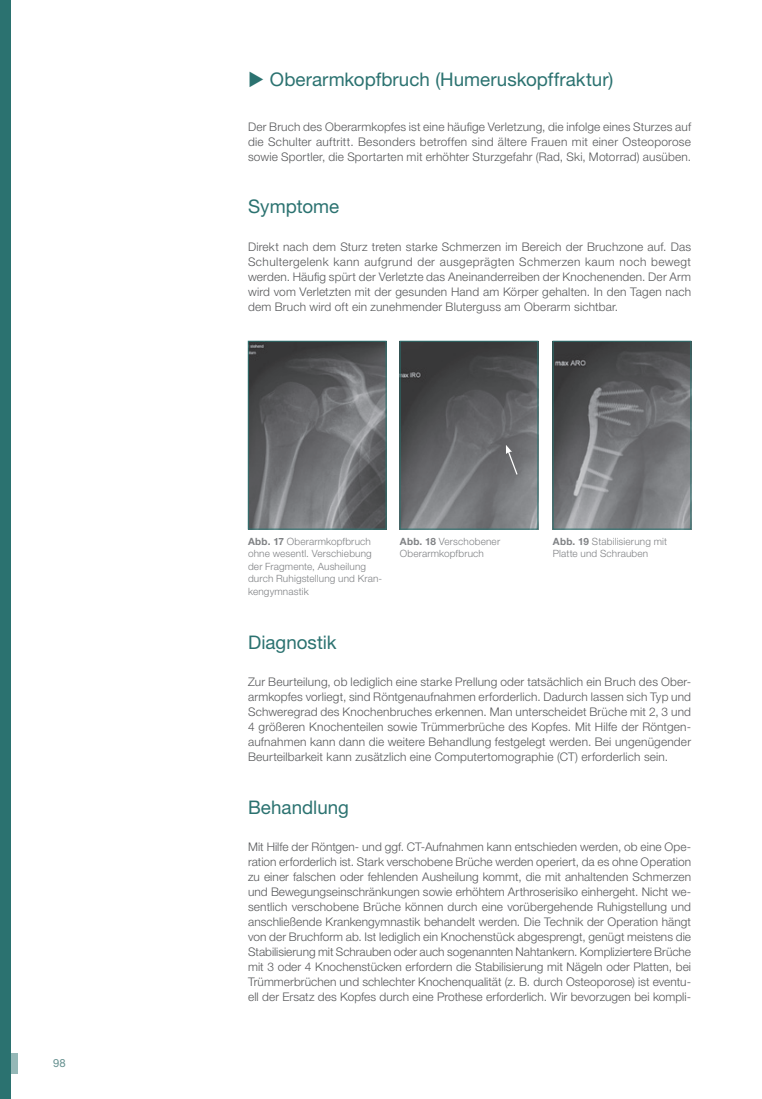
<style>
.page{position:relative;width:762px;height:1099px;background:#fff}
.page>*{position:absolute;margin:0;border:0;box-sizing:border-box;transform-origin:0 0}
.Subhead{font:18.75px "Helvetica Neue LT";color:#2b7270}
.Copy{font:300 11.88px/15px "Helvetica Neue LT";letter-spacing:.015em;color:#57585a;text-align:justify}
.t1{font:11.25px "Helvetica Neue LT";color:#669190}
.BUs{font:300 10px/12.5px "Helvetica Neue LT";letter-spacing:.015em;color:#808285}
.s1{font-weight:700}
</style>
<div class="page">
<div style="left:0;top:1052px;width:18px;height:21px;background:#95b8b7"></div>
<div style="left:0;top:0;width:11px;height:1098px;background:#2b7270"></div>
<img style="left:250px;top:343px;width:134px;height:184px">
<div style="left:248px;top:341px;width:138px;height:188px;border:1px solid #2b7270"></div>
<img style="left:555px;top:343px;width:134px;height:184px">
<div style="left:553px;top:341px;width:138px;height:188px;border:1px solid #2b7270"></div>
<img style="left:402px;top:343px;width:134px;height:184px">
<div style="left:400px;top:341px;width:138px;height:188px;border:1px solid #2b7270"></div>
<svg style="left:506px;top:445px;width:12px;height:31px"></svg>
<p class="t1" style="left:53px;top:1056px;width:14px">98</p>
<p class="Subhead" style="left:248px;top:68px;width:367px">◆ Oberarmkopfbruch (Humeruskopffraktur)</p>
<p class="Copy" style="left:248px;top:119px;width:444px">Der Bruch des Oberarmkopfes ist eine häufige Verletzung, die infolge eines Sturzes auf die Schulter auftritt. Besonders betroffen sind ältere Frauen mit einer Osteoporose sowie Sportler, die Sportarten mit erhöhter Sturzgefahr (Rad, Ski, Motorrad) ausüben.</p>
<p class="Subhead" style="left:248px;top:196px;width:93px">Symptome</p>
<p class="Copy" style="left:248px;top:239px;width:444px">Direkt nach dem Sturz treten starke Schmerzen im Bereich der Bruchzone auf. Das Schultergelenk kann aufgrund der ausgeprägten Schmerzen kaum noch bewegt werden. Häufig spürt der Verletzte das Aneinanderreiben der Knochenenden. Der Arm wird vom Verletzten mit der gesunden Hand am Körper gehalten. In den Tagen nach dem Bruch wird oft ein zunehmender Bluterguss am Oberarm sichtbar.</p>
<p class="BUs" style="left:248px;top:534px;width:136px"><span class="s1">Abb. 17</span> Oberarmkopfbruch ohne wesentl. Verschiebung der Fragmente, Ausheilung durch Ruhigstellung und Kran&shy;kengymnastik</p>
<p class="BUs" style="left:400px;top:534px;width:102px"><span class="s1">Abb. 18</span> Verschobener<br>Oberarmkopfbruch</p>
<p class="BUs" style="left:553px;top:534px;width:116px"><span class="s1">Abb. 19</span> Stabilisierung mit<br>Platte und Schrauben</p>
<p class="Subhead" style="left:248px;top:631px;width:90px">Diagnostik</p>
<p class="Copy" style="left:248px;top:674px;width:444px">Zur Beurteilung, ob lediglich eine starke Prellung oder tatsächlich ein Bruch des Ober&shy;armkopfes vorliegt, sind Röntgenaufnahmen erforderlich. Dadurch lassen sich Typ und Schweregrad des Knochenbruches erkennen. Man unterscheidet Brüche mit 2, 3 und 4 größeren Knochenteilen sowie Trümmerbrüche des Kopfes. Mit Hilfe der Röntgen&shy;aufnahmen kann dann die weitere Behandlung festgelegt werden. Bei ungenügender Beurteilbarkeit kann zusätzlich eine Computertomographie (CT) erforderlich sein.</p>
<p class="Subhead" style="left:248px;top:796px;width:102px">Behandlung</p>
<p class="Copy" style="left:248px;top:839px;width:444px">Mit Hilfe der Röntgen- und ggf. CT-Aufnahmen kann entschieden werden, ob eine Ope&shy;ration erforderlich ist. Stark verschobene Brüche werden operiert, da es ohne Operation zu einer falschen oder fehlenden Ausheilung kommt, die mit anhaltenden Schmerzen und Bewegungseinschränkungen sowie erhöhtem Arthroserisiko einhergeht. Nicht we&shy;sentlich verschobene Brüche können durch eine vorübergehende Ruhigstellung und anschließende Krankengymnastik behandelt werden. Die Technik der Operation hängt von der Bruchform ab. Ist lediglich ein Knochenstück abgesprengt, genügt meistens die Stabilisierung mit Schrauben oder auch sogenannten Nahtankern. Kompliziertere Brüche mit 3 oder 4 Knochenstücken erfordern die Stabilisierung mit Nägeln oder Platten, bei Trümmerbrüchen und schlechter Knochenqualität (z. B. durch Osteoporose) ist eventu&shy;ell der Ersatz des Kopfes durch eine Prothese erforderlich. Wir bevorzugen bei kompli-</p>
</div>
